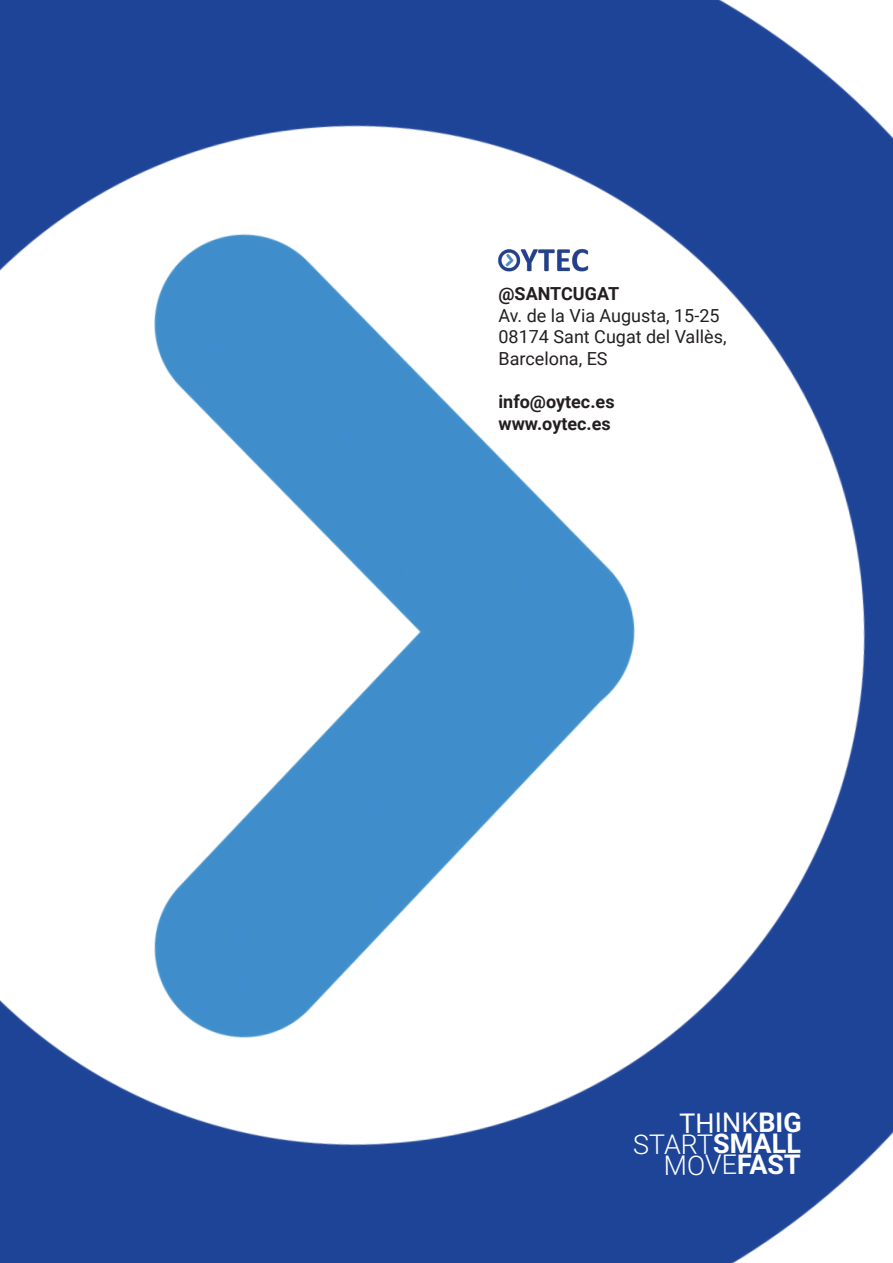
<style>
.page{position:relative;width:893px;height:1263px;background:#fff}
.page>*{position:absolute;margin:0;border:0;box-sizing:border-box;transform-origin:0 0}
.t1{font:300 27px "Roboto";color:#fff}
.t2{font:27px "Roboto";color:#fff}
.t3{font:18px/21.6px "Roboto";color:#231f20}
.t4{font:700 18px "Roboto";color:#231f20}
.s1{font-weight:700}
</style>
<div class="page">
<img style="left:0;top:0;width:893px;height:1263px">
<img style="left:498px;top:243px;width:91px;height:40px">
<p class="t4" style="left:498px;top:281px;width:122px">@SANTCUGAT</p>
<p class="t3" style="left:498px;top:304px;width:223px">Av. de la Via Augusta, 15-25</p>
<p class="t3" style="left:498px;top:326px;width:230px">08174 Sant Cugat del Vallès,<br>Barcelona, ES</p>
<p class="t4" style="left:498px;top:389px;width:118px">info@oytec.es</p>
<p class="t4" style="left:498px;top:411px;width:114px">www.oytec.es</p>
<p class="t2" style="left:679px;top:1104px;width:124px;rotate:-1deg">THINK<span class="s1">BIG</span></p>
<p class="t1" style="left:632px;top:1126px;width:170px;rotate:-1deg">START<span class="s1">SMALL</span></p>
<p class="t1" style="left:663px;top:1146px;width:139px;rotate:-1deg">MOVE<span class="s1">FAST</span></p>
</div>
